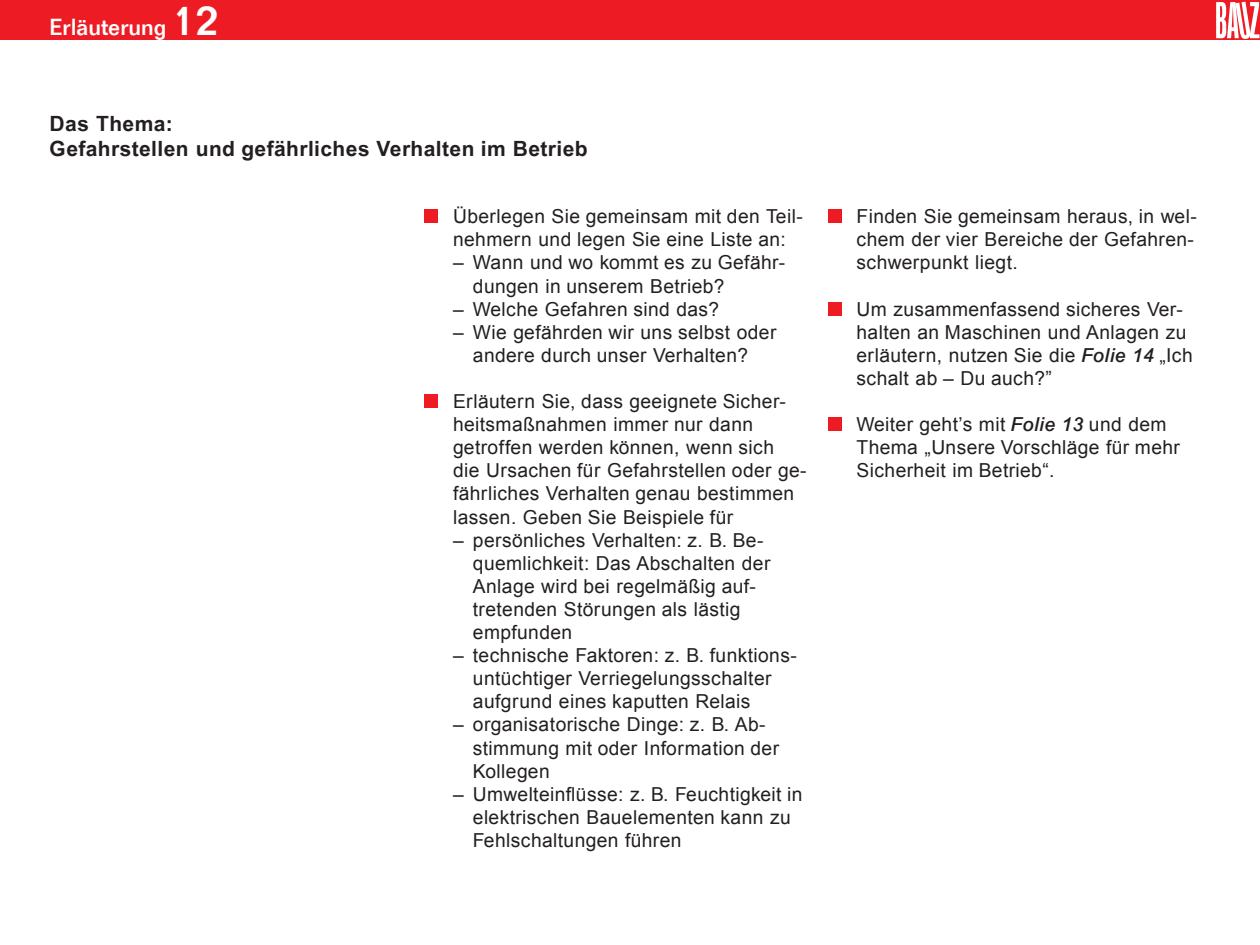
<style>
.page{position:relative;width:1260px;height:945px;background:#fff}
.page>*{position:absolute;margin:0;border:0;box-sizing:border-box;transform-origin:0 0}
.t1{font:500 22.75px "Folio";color:#fff}
.t2{font:700 21px/25.2px "Arial";letter-spacing:.02em;color:#231f20}
.t3{font:19.25px/23.1px "Arial";letter-spacing:.02em;color:#231f20}
.s1{font-size:42px}
.s2{font-weight:500;font-style:italic}
</style>
<div class="page">
<div style="left:0;top:0;width:1260px;height:40px;background:#ed1c24"></div>
<svg style="left:1216px;top:2px;width:44px;height:37px"></svg>
<div style="left:424px;top:209px;width:14px;height:14px;background:#ed1c24"></div>
<div style="left:424px;top:394px;width:14px;height:14px;background:#ed1c24"></div>
<div style="left:828px;top:209px;width:14px;height:14px;background:#ed1c24"></div>
<div style="left:828px;top:302px;width:14px;height:14px;background:#ed1c24"></div>
<div style="left:828px;top:417px;width:14px;height:14px;background:#ed1c24"></div>
<p class="t1" style="left:50px;top:18px;width:171px">Erläuterung <span class="s1">12</span></p>
<p class="t2" style="left:50px;top:113px;width:540px">Das Thema:<br>Gefahrstellen und gefährliches Verhalten im Betrieb</p>
<p class="t3" style="left:453px;top:207px;width:351px">Überlegen Sie gemeinsam mit den Teil&shy;nehmern und legen Sie eine Liste an:</p>
<p class="t3" style="left:473px;top:253px;width:314px;text-indent:-20px">– Wann und wo kommt es zu Gefähr&shy;dungen in unserem Betrieb?</p>
<p class="t3" style="left:453px;top:299px;width:268px">– Welche Gefahren sind das?</p>
<p class="t3" style="left:453px;top:322px;width:325px;text-align:center">– Wie gefährden wir uns selbst oder andere durch unser Verhalten?</p>
<p class="t3" style="left:453px;top:391px;width:355px">Erläutern Sie, dass geeignete Sicher&shy;heitsmaßnahmen immer nur dann getroffen werden können, wenn sich<br>die Ursachen für Gefahrstellen oder ge&shy;fährliches Verhalten genau bestimmen lassen. Geben Sie Beispiele für</p>
<p class="t3" style="left:473px;top:530px;width:299px;text-indent:-20px">– persönliches Verhalten: z. B. Be&shy;quemlichkeit: Das Abschalten der<br>Anlage wird bei regelmäßig auf&shy;tretenden Störungen als lästig empfunden</p>
<p class="t3" style="left:473px;top:646px;width:325px;text-indent:-20px">– technische Faktoren: z. B. funktions&shy;untüchtiger Verriegelungsschalter aufgrund eines kaputten Relais</p>
<p class="t3" style="left:473px;top:715px;width:308px;text-indent:-20px">– organisatorische Dinge: z. B. Ab&shy;stimmung mit oder Information der<br>Kollegen</p>
<p class="t3" style="left:473px;top:784px;width:331px;text-indent:-20px">– Umwelteinflüsse: z. B. Feuchtigkeit in elektrischen Bauelementen kann zu<br>Fehlschaltungen führen</p>
<p class="t3" style="left:857px;top:207px;width:342px">Finden Sie gemeinsam heraus, in wel&shy;chem der vier Bereiche der Gefahren&shy;schwerpunkt liegt.</p>
<p class="t3" style="left:857px;top:299px;width:338px">Um zusammenfassend sicheres Ver&shy;halten an Maschinen und Anlagen zu erläutern, nutzen Sie die <span class="s2">Folie 14</span> „Ich schalt ab – Du auch?”</p>
<p class="t3" style="left:857px;top:415px;width:325px">Weiter geht’s mit <span class="s2">Folie 13</span> und dem<br>Thema „Unsere Vorschläge für mehr<br>Sicherheit im Betrieb“.</p>
</div>
